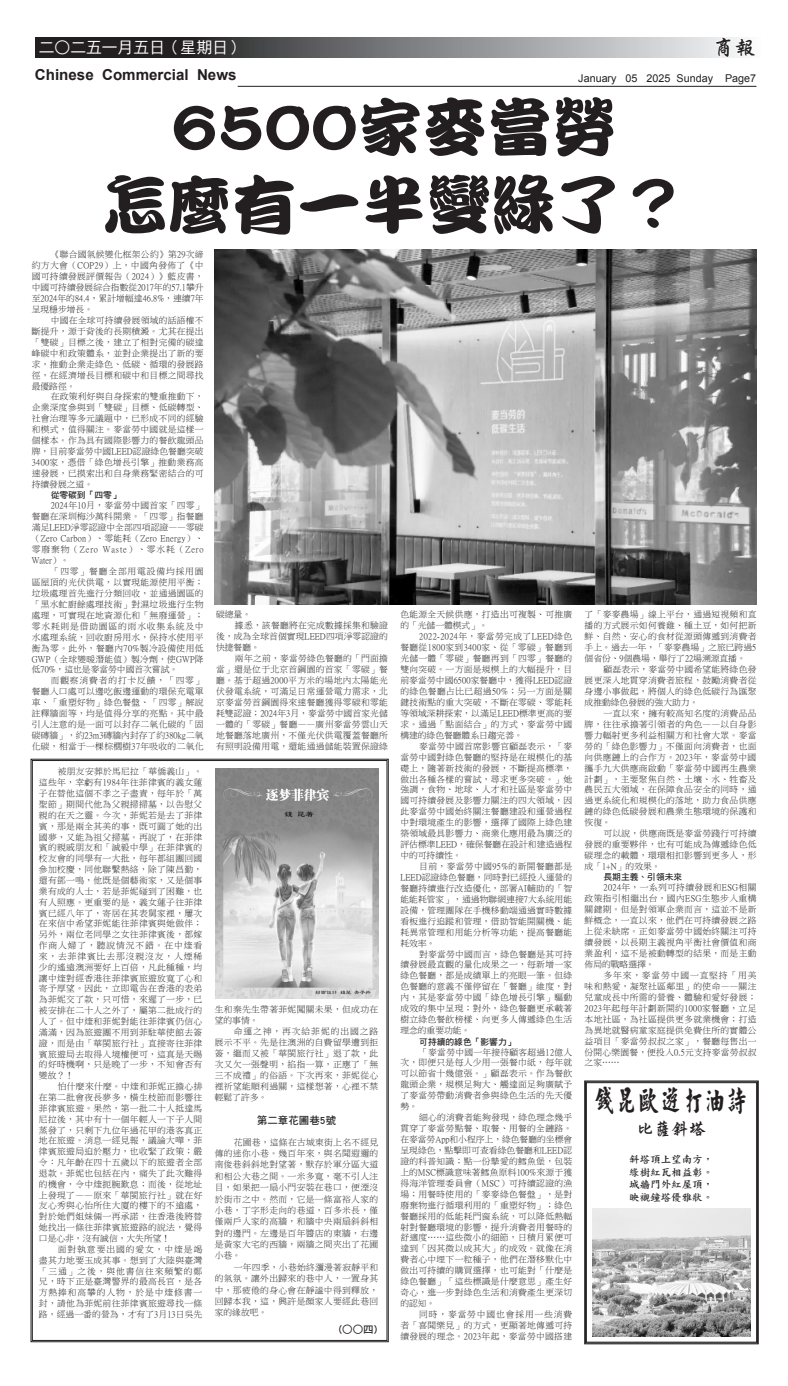
<style>
.page{position:relative;width:788px;height:1386px;background:#fff}
.page>*{position:absolute;margin:0;border:0;box-sizing:border-box;transform-origin:0 0}
.t1{font:64.75px/77.7px "DF Kan Ting Liu Std W9";color:#231f20;text-align:center}
.t2{font:29.75px "ID Dragon Kai";color:#231f20;scale:.74 1}
.t3{font:21.26px "DF Xing Kai Std W5";color:#231f20}
.t4{font:17.5px "DF Xing Kai Std W5";color:#231f20}
.t5{font:15.75px "DF Hei Std W5";color:#fff}
.t6{font:700 15.14px "Arial";color:#231f20}
.t7{font:10.76px "Arial";color:#231f20}
.t8{font:10.5px/12.6px "DF Kai Shu Std W7";color:#231f20;text-align:justify}
.t9{font:10.5px "DF Hei Std W7";color:#231f20}
.t10{font:8.75px/10.9px "P Ming Li U";letter-spacing:.035em;color:#231f20;text-align:justify}
.t11{font:8.75px "DF Hei Std W7";color:#231f20}
.t12{font:8.75px "P Ming Li U";letter-spacing:.015em;color:#231f20}
.t13{font:8.75px "P Ming Li U";letter-spacing:.01em;color:#231f20}
</style>
<div class="page">
<svg style="left:36px;top:37px;width:677px;height:20px;background:#727274"></svg>
<svg style="left:713px;top:37px;width:28px;height:21px"></svg>
<hr style="left:238px;top:86px;width:518px;height:1px;background:#231f20">
<svg style="left:30px;top:758px;width:359px;height:585px"></svg>
<img style="left:216px;top:768px;width:163px;height:231px">
<svg style="left:584px;top:1081px;width:174px;height:263px"></svg>
<div style="left:586px;top:1083px;width:170px;height:259px;border:1px solid #231f20"></div>
<img style="left:592px;top:1209px;width:158px;height:127px">
<img style="left:214px;top:249px;width:542px;height:355px">
<h3 class="t5" style="left:39px;top:39px;width:206px">二○二五一月五日（星期日）</h3>
<h3 class="t3" style="left:713px;top:36px;width:44px">商報</h3>
<p class="t7" style="left:578px;top:71px;width:179px">January 05 2025 Sunday Page7</p>
<h3 class="t6" style="left:35px;top:65px;width:203px">Chinese Commercial News</h3>
<h1 class="t1" style="left:102px;top:87px;width:584px">6500家麥當勞<br>怎麼有一半變綠了？</h1>
<p class="t10" style="left:32px;top:249px;width:173px;text-indent:19px">《聯合國氣候變化框架公約》第29次締約方大會（COP29）上，中國角發佈了《中國可持續發展評價報告（2024）》藍皮書，中國可持續發展綜合指數從2017年的57.1攀升至2024年的84.4，累計增幅達46.8%，連續7年呈現穩步增長。</p>
<p class="t10" style="left:32px;top:315px;width:173px;text-indent:19px">中國在全球可持續發展領域的話語權不斷提升，源于背後的長期積澱。尤其在提出「雙碳」目標之後，建立了相對完備的碳達峰碳中和政策體系，並對企業提出了新的要求，推動企業走綠色、低碳、循環的發展路徑，在經濟增長目標和碳中和目標之間尋找最優路徑。</p>
<p class="t10" style="left:32px;top:391px;width:173px;text-indent:19px">在政策利好與自身探索的雙重推動下，企業深度參與到「雙碳」目標、低碳轉型、社會治理等多元議題中，已形成不同的經驗和模式，值得關注。麥當勞中國就是這樣一個樣本。作為具有國際影響力的餐飲龍頭品牌，目前麥當勞中國LEED認證綠色餐廳突破3400家，憑借「綠色增長引擎」推動業務高速發展，已摸索出和自身業務緊密結合的可持續發展之道。</p>
<p class="t11" style="left:51px;top:491px;width:71px">從零碳到「四零」</p>
<p class="t10" style="left:32px;top:500px;width:173px;text-indent:19px">2024年10月，麥當勞中國首家「四零」餐廳在深圳梅沙萬科開業。「四零」指餐廳滿足LEED淨零認證中全部四項認證——零碳（Zero Carbon）、零能耗（Zero Energy）、零廢棄物（Zero Waste）、零水耗（Zero Water）。</p>
<p class="t10" style="left:32px;top:566px;width:173px;text-indent:19px">「四零」餐廳全部用電設備均採用園區屋頂的光伏供電，以實現能源使用平衡；垃圾處理首先進行分類回收，並通過園區的「黑水虻廚餘處理技術」對濕垃圾進行生物處理，可實現在地資源化和「無廢運營」；零水耗則是借助園區的雨水收集系統及中水處理系統，回收廚房用水，保持水使用平衡為零。此外，餐廳內70%製冷設備使用低GWP（全球變暖潛能值）製冷劑，使GWP降低70%，這也是麥當勞中國首次嘗試。</p>
<p class="t10" style="left:32px;top:675px;width:173px;text-indent:19px">而觀察消費者的打卡反饋，「四零」餐廳入口處可以邊吃飯邊運動的環保充電單車、「重塑好物」綠色餐盤、「四零」解說註釋牆面等，均是值得分享的亮點。其中最引人注意的是一面可以封存二氧化碳的「固碳磚牆」，約23m3磚牆內封存了約380kg二氧化碳，相當于一棵棕櫚樹37年吸收的二氧化</p>
<p class="t10" style="left:584px;top:609px;width:173px">了「麥麥農場」線上平台，通過短視頻和直播的方式展示如何養雞、種土豆，如何把新鮮、自然、安心的食材從源頭傳遞到消費者手上。過去一年，「麥麥農場」之旅已跨過5個省份、9個農場，舉行了22場溯源直播。</p>
<p class="t10" style="left:584px;top:664px;width:173px;text-indent:19px">顧磊表示，麥當勞中國希望能將綠色發展更深入地貫穿消費者旅程，鼓勵消費者從身邊小事做起，將個人的綠色低碳行為匯聚成推動綠色發展的強大助力。</p>
<p class="t10" style="left:584px;top:708px;width:173px;text-indent:19px">一直以來，擁有較高知名度的消費品品牌，往往承擔著引領者的角色——以自身影響力輻射更多利益相關方和社會大眾。麥當勞的「綠色影響力」不僅面向消費者，也面向供應鏈上的合作方。2023年，麥當勞中國攜手九大供應商啟動「麥當勞中國再生農業計劃」，主要聚焦自然、土壤、水、牲畜及農民五大領域，在保障食品安全的同時，通過更系統化和規模化的落地，助力食品供應鏈的綠色低碳發展和農業生態環境的保護和恢復。</p>
<p class="t10" style="left:584px;top:828px;width:173px;text-indent:19px">可以說，供應商既是麥當勞踐行可持續發展的重要夥伴，也有可能成為傳遞綠色低碳理念的載體，環環相扣影響到更多人，形成「1+N」的效果。</p>
<p class="t11" style="left:603px;top:873px;width:80px">長期主義、引領未來</p>
<p class="t10" style="left:584px;top:882px;width:173px;text-indent:19px">2024年，一系列可持續發展和ESG相關政策指引相繼出台，國內ESG生態步入重構關鍵期。但是對領軍企業而言，這並不是新鮮概念，一直以來，他們在可持續發展之路上從未缺席。正如麥當勞中國始終關注可持續發展，以長期主義視角平衡社會價值和商業盈利，這不是被動轉型的結果，而是主動佈局的戰略選擇。</p>
<p class="t10" style="left:584px;top:970px;width:173px;text-indent:19px">多年來，麥當勞中國一直堅持「用美味和熱愛，凝聚社區鄰里」的使命——關注兒童成長中所需的營養、體驗和愛好發展；2023年起每年計劃新開約1000家餐廳，立足本地社區，為社區提供更多就業機會；打造為異地就醫病童家庭提供免費住所的實體公益項目「麥當勞叔叔之家」，餐廳每售出一份開心樂園餐，便投入0.5元支持麥當勞叔叔之家……</p>
<p class="t10" style="left:400px;top:609px;width:173px">色能源全天候供應，打造出可複製、可推廣的「光儲一體模式」。</p>
<p class="t10" style="left:400px;top:631px;width:173px;text-indent:19px">2022-2024年，麥當勞完成了LEED綠色餐廳從1800家到3400家、從「零碳」餐廳到光儲一體「零碳」餐廳再到「四零」餐廳的雙向突破。一方面是規模上的大幅提升，目前麥當勞中國6500家餐廳中，獲得LEED認證的綠色餐廳占比已超過50%；另一方面是關鍵技術點的重大突破，不斷在零碳、零能耗等領域深耕探索，以滿足LEED標準更高的要求。通過「點面結合」的方式，麥當勞中國構建的綠色餐廳體系日趨完善。</p>
<p class="t10" style="left:400px;top:741px;width:173px;text-indent:19px">麥當勞中國首席影響官顧磊表示，「麥當勞中國對綠色餐廳的堅持是在規模化的基礎上，隨著新技術的發展，不斷提高標準，做出各種各樣的嘗試，尋求更多突破。」她強調，食物、地球、人才和社區是麥當勞中國可持續發展及影響力關注的四大領域，因此麥當勞中國始終關注餐廳建設和運營過程中對環境產生的影響，選擇了國際上綠色建築領域最具影響力、商業化應用最為廣泛的評估標準LEED，確保餐廳在設計和建造過程中的可持續性。</p>
<p class="t10" style="left:400px;top:861px;width:173px;text-indent:19px">目前，麥當勞中國95%的新開餐廳都是LEED認證綠色餐廳，同時對已經投入運營的餐廳持續進行改造優化，部署AI輔助的「智能能耗管家」，通過物聯網連接7大系統用能設備，管理團隊在手機移動端通過實時數據看板進行追蹤和管理，借助智能開關機、能耗異常管理和用能分析等功能，提高餐廳能耗效率。</p>
<p class="t10" style="left:400px;top:948px;width:173px;text-indent:19px">對麥當勞中國而言，綠色餐廳是其可持續發展最直觀的量化成果之一，每新增一家綠色餐廳，都是成績單上的亮眼一筆。但綠色餐廳的意義不僅停留在「餐廳」維度，對內，其是麥當勞中國「綠色增長引擎」驅動成效的集中呈現；對外，綠色餐廳更承載著樹立綠色餐飲榜樣、向更多人傳遞綠色生活理念的重要功能。</p>
<p class="t11" style="left:419px;top:1037px;width:98px">可持續的綠色「影響力」</p>
<p class="t10" style="left:400px;top:1046px;width:173px;text-indent:19px">「麥當勞中國一年接待顧客超過12億人次，即便只是每人少用一張餐巾紙，每年就可以節省十幾億張。」顧磊表示。作為餐飲龍頭企業，規模足夠大、觸達面足夠廣賦予了麥當勞帶動消費者參與綠色生活的先天優勢。</p>
<p class="t10" style="left:400px;top:1112px;width:173px;text-indent:19px">細心的消費者能夠發現，綠色理念幾乎貫穿了麥當勞點餐、取餐、用餐的全鏈路。在麥當勞App和小程序上，綠色餐廳的坐標會呈現綠色，點擊即可查看綠色餐廳和LEED認證的科普知識；點一份摯愛的鱈魚堡，包裝上的MSC標識意味著鱈魚原料100%來源于獲得海洋管理委員會（MSC）可持續認證的漁場；用餐時使用的「麥麥綠色餐盤」，是對廢棄物進行循環利用的「重塑好物」；綠色餐廳採用的低能耗門窗系統，可以降低熱輻射對餐廳環境的影響，提升消費者用餐時的舒適度……這些微小的細節，日積月累便可達到「因其微以成其大」的成效。就像在消費者心中埋下一粒種子，他們在潛移默化中做出可持續的購買選擇，也可能對「什麼是綠色餐廳」「這些標識是什麼意思」產生好奇心，進一步對綠色生活和消費產生更深切的認知。</p>
<p class="t10" style="left:400px;top:1309px;width:173px;text-indent:19px">同時，麥當勞中國也會採用一些消費者「喜聞樂見」的方式，更顯著地傳遞可持續發展的理念。2023年起，麥當勞中國搭建</p>
<p class="t10" style="left:216px;top:609px;width:37px">碳總量。</p>
<p class="t10" style="left:235px;top:620px;width:154px">據悉，該餐廳將在完成數據採集和驗證</p>
<p class="t13" style="left:216px;top:632px;width:173px">後，成為全球首個實現LEED四項淨零認證的</p>
<p class="t10" style="left:216px;top:642px;width:45px">快捷餐廳。</p>
<p class="t10" style="left:235px;top:653px;width:154px">兩年之前，麥當勞綠色餐廳的「門面擔</p>
<p class="t10" style="left:216px;top:664px;width:173px">當」還是位于北京首鋼園的首家「零碳」餐</p>
<p class="t10" style="left:216px;top:675px;width:173px">廳。基于超過2000平方米的場地內太陽能光</p>
<p class="t10" style="left:216px;top:686px;width:173px">伏發電系統，可滿足日常運營電力需求，北</p>
<p class="t10" style="left:216px;top:697px;width:173px">京麥當勞首鋼園得來速餐廳獲得零碳和零能</p>
<p class="t12" style="left:216px;top:709px;width:173px">耗雙認證；2024年3月，麥當勞中國首家光儲</p>
<p class="t10" style="left:216px;top:719px;width:173px">一體的「零碳」餐廳——廣州麥當勞雲山天</p>
<p class="t10" style="left:216px;top:730px;width:173px">地餐廳落地廣州，不僅光伏供電覆蓋餐廳所</p>
<p class="t10" style="left:216px;top:741px;width:173px">有照明設備用電，還能通過儲能裝置保證綠</p>
<p class="t10" style="left:39px;top:766px;width:165px;text-indent:19px">被朋友安葬於馬尼拉「華僑義山」。這些年，幸虧有1984年往菲律賓的義女蓮子在替他這個不孝之子盡責，每年於「萬聖節」期間代他為父親掃掃墓，以告慰父親的在天之靈。今次，菲妮若是去了菲律賓，那是兩全其美的事，既可圓了她的出國夢，又能為祖父掃墓。再說了，在菲律賓的親戚朋友和「誠毅中學」在菲律賓的校友會的同學有一大批，每年都組團回國參加校慶，同他聯繫熱絡，除了陳昌勤，還有鄧一鳴，他既是個藝術家，又是個事業有成的人士，若是菲妮碰到了困難，也有人照應。更重要的是，義女蓮子往菲律賓已經八年了，寄居在其表舅家裡，屢次在來信中希望菲妮能往菲律賓與她做伴；另外，兩位老同學之女往菲律賓後，都嫁作商人婦了，聽說情況不錯。在中煃看來，去菲律賓比去那沒親沒友，人煙稀少的遙遠澳洲要好上百倍，凡此種種，均讓中煃對經香港往菲律賓旅遊放寬了心和寄予厚望。因此，立即電告在香港的表弟為菲妮交了款，只可惜，來遲了一步，已被安排在二十人之外了，屬第二批成行的人了。但中煃和菲妮對能往菲律賓仍信心滿滿，因為旅遊團不用到菲駐華使館去簽證，而是由「華閩旅行社」直接寄往菲律賓旅遊局去取得入境權便可，這真是天賜的好時機啊，只是晚了一步，不知會否有變故？！</p>
<p class="t10" style="left:39px;top:1081px;width:165px;text-indent:19px">怕什麼來什麼。中煃和菲妮正擔心排在第二批會夜長夢多，橫生枝節而影響往菲律賓旅遊。果然，第一批二十人抵達馬尼拉後，其中有十一個年輕人一下子人間蒸發了，只剩下九位年過花甲的港客真正地在旅遊。消息一經見報，議論大嘩，菲律賓旅遊局迫於壓力，也收緊了政策；嚴令：凡年齡在四十五歲以下的旅遊者全部退款。菲妮也包括在內，痛失了此次難得的機會，令中煃扼腕歎息；而後，從地址上發現了——原來「華閩旅行社」就在好友心秀與心怡所住大廈的樓下的不遠處，對於她們姐妹倆一再承諾，往香港後將替她找出一條往菲律賓旅遊路的說法，覺得口是心非，沒有誠信，大失所望！</p>
<p class="t10" style="left:39px;top:1244px;width:165px;text-indent:19px">面對執意要出國的愛女，中煃是竭盡其力地要玉成其事。想到了大陸與臺灣「三通」之後，與他書信往來頻繁的鄭兄，時下正是臺灣警界的最高長官，是各方熱捧和高攀的人物，於是中煃修書一封，請他為菲妮前往菲律賓旅遊尋找一條路，經過一番的營為，才有了3月13日吳先</p>
<p class="t10" style="left:215px;top:1004px;width:165px">生和秦先生帶著菲妮闖關未果，但成功在望的事情。</p>
<p class="t10" style="left:215px;top:1026px;width:165px;text-indent:19px">命運之神，再次給菲妮的出國之路展示不平。先是往澳洲的自費留學遭到拒簽，繼而又被「華閩旅行社」退了款，此次又欠一張聲明，掐指一算，正應了「無三不成禮」的俗語。下次再來，菲妮從心裡祈望能順利過關，這樣想著，心裡不禁輕鬆了許多。</p>
<p class="t9" style="left:257px;top:1114px;width:81px">第二章花圃巷5號</p>
<p class="t10" style="left:215px;top:1137px;width:165px;line-height:11.4px;text-indent:19px">花圃巷，這條在古城東街上名不經見傳的迷你小巷。幾百年來，與名聞遐邇的南俊巷斜斜地對望著，默存於軍分區大道和相公大巷之間。一米多寬，毫不引人注目，如果把一扇小門安裝在巷口，便湮沒於街市之中。然而，它是一條富裕人家的小巷，丁字形走向的巷道，百多米長，僅僅兩戶人家的高牆，和牆中央兩扇斜斜相對的邊門。左邊是百年醬店的東牆，右邊是黃家大宅的西牆，兩牆之間夾出了花圃小巷。</p>
<p class="t10" style="left:215px;top:1262px;width:165px;line-height:11.4px;text-indent:19px">一年四季，小巷始終瀰漫著寂靜平和的氣氛。讓外出歸來的巷中人，一置身其中，那疲倦的身心會在靜謐中得到釋放，回歸本我，這，興許是顏家人要經此巷回家的緣故吧。</p>
<p class="t9" style="left:339px;top:1323px;width:40px">(○○四)</p>
<h2 class="t2" style="left:594px;top:1085px;width:210px">錢昆歐遊打油詩</h2>
<h3 class="t4" style="left:636px;top:1120px;width:71px">比薩斜塔</h3>
<p class="t8" style="left:629px;top:1153px;width:85px">斜塔頂上望南方，綠樹紅瓦相益彰。城牆門外紅屋頂，映襯鐘塔優雅狀。</p>
</div>
